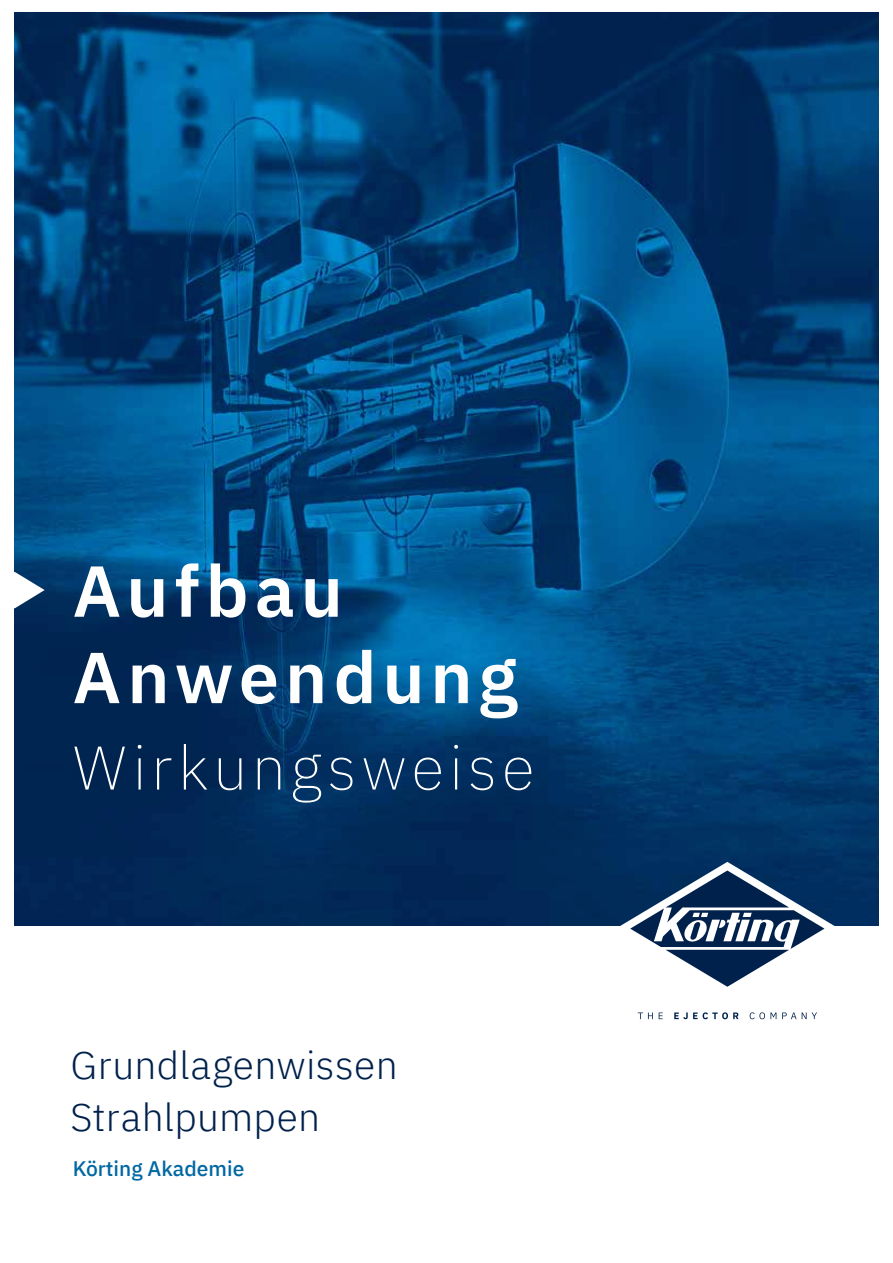
<style>
.page{position:relative;width:893px;height:1263px;background:#fff}
.page>*{position:absolute;margin:0;border:0;box-sizing:border-box;transform-origin:0 0}
.t1{font:600 72px/86.4px "IBM Plex Sans";letter-spacing:.08em;color:#fff}
.t2{font:200 61.5px "IBM Plex Sans";letter-spacing:.075em;color:#fff}
.t3{font:300 39px/52.1px "IBM Plex Sans";letter-spacing:.01em;color:#00214c}
.t4{font:500 21px "IBM Plex Sans";color:#0068a3}
</style>
<div class="page">
<img style="left:15px;top:12px;width:863px;height:913px">
<svg style="left:15px;top:572px;width:30px;height:36px"></svg>
<svg style="left:616px;top:862px;width:223px;height:125px"></svg>
<svg style="left:638px;top:1012px;width:179px;height:7px"></svg>
<h1 class="t1" style="left:73px;top:542px;width:446px">Aufbau<br>Anwendung</h1>
<h2 class="t2" style="left:73px;top:722px;width:464px">Wirkungsweise</h2>
<p class="t3" style="left:71px;top:1036px;width:329px">Grundlagenwissen<br>Strahlpumpen</p>
<p class="t4" style="left:73px;top:1152px;width:173px">Körting Akademie</p>
</div>
